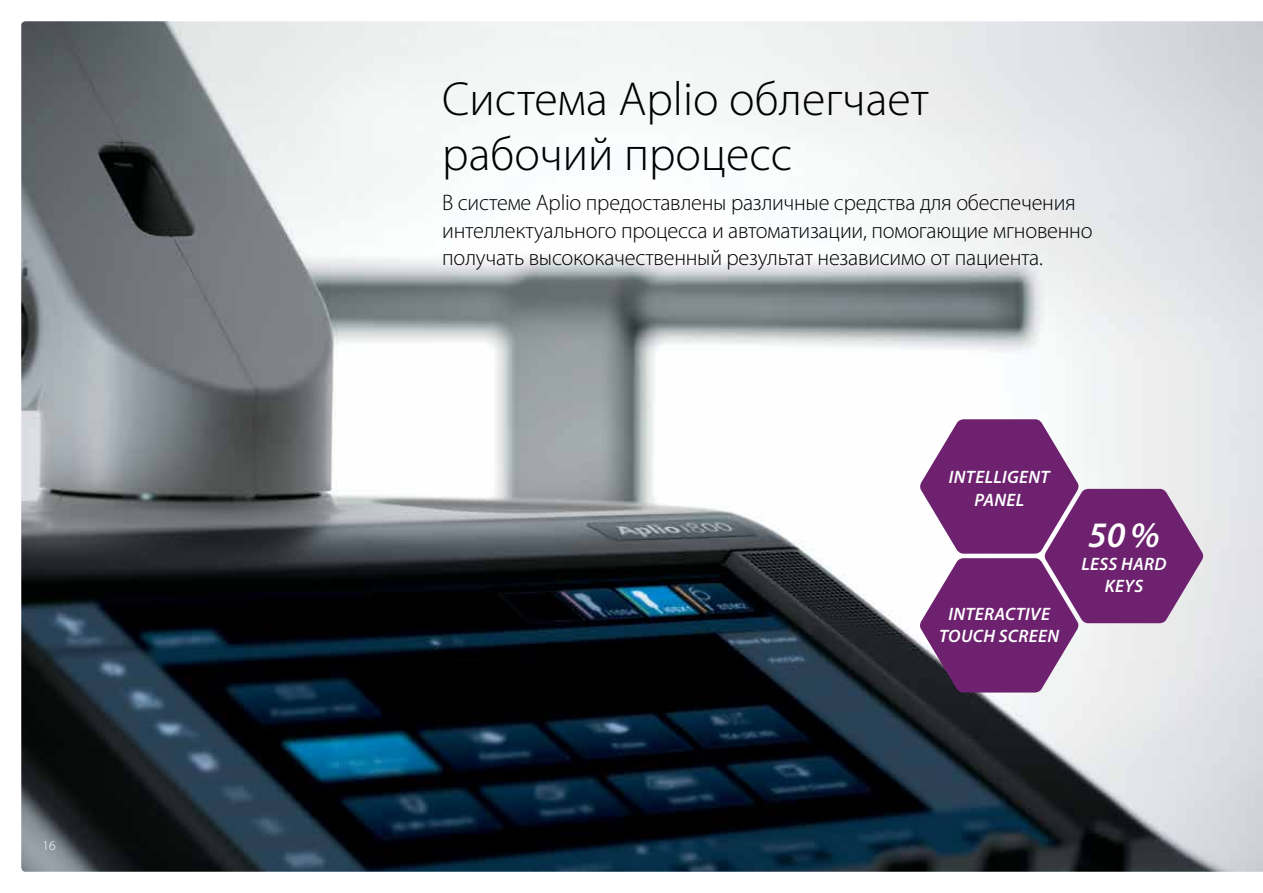
<style>
.page{position:relative;width:1263px;height:893px;background:#fff}
.page>*{position:absolute;margin:0;border:0;box-sizing:border-box;transform-origin:0 0}
.t1{font:300 48px/54.4px "Myriad Pro";color:#000}
.t2{font:italic 600 36px "Myriad Pro";color:#fff}
.t3{font:300 22.5px/27.3px "Myriad Pro";letter-spacing:-.01em;color:#000}
.t4{font:italic 600 18px/22.5px "Myriad Pro";letter-spacing:.02em;color:#fff;text-align:center}
.t5{font:300 13.5px "Myriad Pro";color:#fff}
</style>
<div class="page">
<img style="left:21px;top:21px;width:1241px;height:851px">
<svg style="left:1262px;top:21px;width:1px;height:851px"></svg>
<div style="left:909px;top:423px;width:264px;height:264px;background:#fff;opacity:.75"></div>
<svg style="left:919px;top:419px;width:285px;height:274px"></svg>
<p class="t5" style="left:43px;top:838px;width:15px">16</p>
<h1 class="t1" style="left:442px;top:71px;width:488px">Система Aplio облегчает рабочий процесс</h1>
<p class="t3" style="left:442px;top:189px;width:652px">В системе Aplio предоставлены различные средства для обеспечения интеллектуального процесса и автоматизации, помогающие мгновенно получать высококачественный результат независимо от пациента.</p>
<p class="t4" style="left:949px;top:465px;width:102px">INTELLIGENT<br>PANEL</p>
<p class="t4" style="left:939px;top:602px;width:122px">INTERACTIVE<br>TOUCH SCREEN</p>
<h2 class="t2" style="left:1088px;top:512px;width:73px">50%</h2>
<p class="t4" style="left:1081px;top:552px;width:87px">LESS HARD<br>KEYS</p>
</div>
